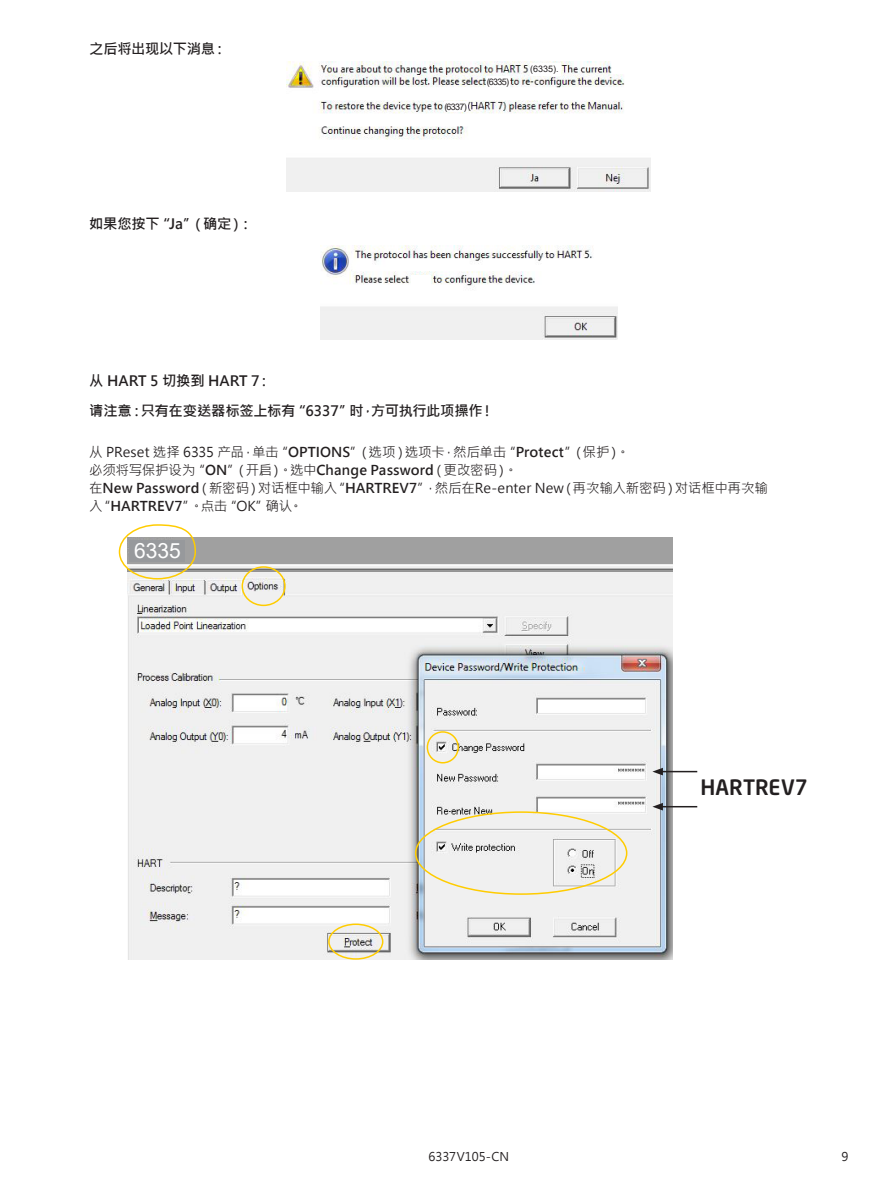
<style>
.page{position:relative;width:893px;height:1191px;background:#fff}
.page>*{position:absolute;margin:0;border:0;box-sizing:border-box;transform-origin:0 0}
.t1{font:500 21px "Neo Sans Pro";letter-spacing:.005em;color:#231f20}
.t2{font:21px "Arial";color:#fff}
.t3{font:700 14.25px/30.8px "Microsoft Jheng Hei";letter-spacing:-.01em;color:#231f20}
.t4{font:13.5px/18px "Microsoft Jheng Hei";letter-spacing:-.01em;color:#231f20}
.t5{font:12px "Microsoft Jheng Hei";color:#231f20}
.t6{font:9px "Arial";letter-spacing:-.08em;color:#231f20}
.s1{font-weight:700}
</style>
<div class="page">
<img style="left:321px;top:246px;width:296px;height:94px">
<div style="left:411px;top:275px;width:20px;height:9px;background:#fff"></div>
<img style="left:287px;top:62px;width:364px;height:129px">
<div style="left:530px;top:63px;width:31px;height:12px;background:#fff"></div>
<div style="left:487px;top:76px;width:23px;height:10px;background:#fff"></div>
<div style="left:444px;top:101px;width:24px;height:10px;background:#fff"></div>
<img style="left:127px;top:537px;width:546px;height:422px">
<div style="left:242px;top:566px;width:44px;height:40px;border:2px solid #fc0;border-radius:50%"></div>
<div style="left:427px;top:731px;width:32px;height:32px;border:2px solid #fc0;border-radius:50%"></div>
<div style="left:415px;top:811px;width:212px;height:84px;border:2px solid #fc0;border-radius:50%"></div>
<div style="left:328px;top:923px;width:55px;height:36px;border:2px solid #fc0;border-radius:50%"></div>
<div style="left:130px;top:540px;width:55px;height:21px;background:#97999c"></div>
<div style="left:119px;top:524px;width:77px;height:55px;border:2px solid #fc0;border-radius:50%"></div>
<hr style="left:661px;top:771px;width:36px;height:1px;background:#231f20">
<svg style="left:652px;top:767px;width:11px;height:8px"></svg>
<hr style="left:661px;top:806px;width:36px;height:1px;background:#231f20">
<svg style="left:652px;top:803px;width:11px;height:7px"></svg>
<p class="t3" style="left:89px;top:33px;width:139px">之后将出现以下消息：</p>
<p class="t3" style="left:89px;top:208px;width:165px">如果您按下“Ja”（确定）：</p>
<p class="t6" style="left:444px;top:100px;width:24px">(6337)</p>
<p class="t6" style="left:487px;top:75px;width:24px">(6335)</p>
<p class="t6" style="left:530px;top:63px;width:30px">(6335).</p>
<p class="t3" style="left:89px;top:365px;width:406px">从 HART 5 切换到 HART 7：<br>请注意：只有在变送器标签上标有“6337”时，方可执行此项操作！</p>
<p class="t4" style="left:89px;top:442px;width:680px">从 PReset 选择 6335 产品，单击“<span class="s1">OPTIONS</span>”（选项）选项卡，然后单击“<span class="s1">Protect</span>”（保护）。<br>必须将写保护设为“<span class="s1">ON</span>”（开启）。选中<span class="s1">Change Password</span>（更改密码）。<br>在<span class="s1">New Password</span>（新密码）对话框中输入“<span class="s1">HARTREV7</span>”，然后在Re-enter New（再次输入新密码）对话框中再次输入“<span class="s1">HARTREV7</span>”。点击“OK”确认。</p>
<h1 class="t2" style="left:134px;top:536px;width:48px">6335</h1>
<h1 class="t1" style="left:700px;top:773px;width:109px">HARTREV7</h1>
<p class="t5" style="left:429px;top:1149px;width:82px">6337V105-CN</p>
<p class="t5" style="left:841px;top:1149px;width:8px">9</p>
</div>
